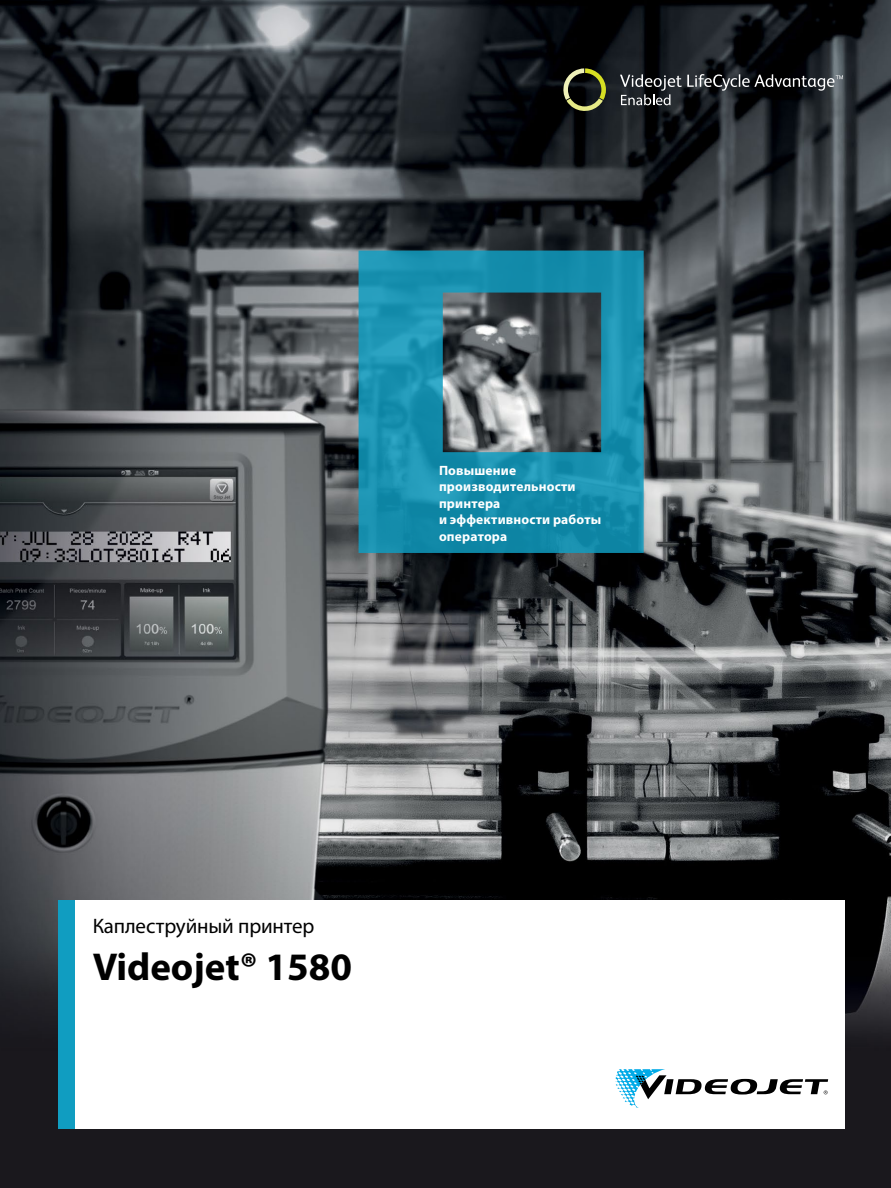
<style>
.page{position:relative;width:891px;height:1188px;background:#fff}
.page>*{position:absolute;margin:0;border:0;box-sizing:border-box;transform-origin:0 0}
.t1{font:700 39px "Myriad Pro";color:#000}
.t2{font:21px "Myriad Pro";letter-spacing:-.01em;color:#000}
.t3{font:700 13.5px/16.5px "Myriad Pro";letter-spacing:.01em;color:#fff}
</style>
<div class="page">
<img style="left:0;top:0;width:891px;height:1188px">
<div style="left:58px;top:900px;width:17px;height:228px;background:#109dc1"></div>
<div style="left:75px;top:900px;width:770px;height:228px;background:#fff"></div>
<svg style="left:616px;top:1069px;width:212px;height:39px"></svg>
<svg style="left:359px;top:251px;width:285px;height:302px;background:#2d8399"></svg>
<svg style="left:563px;top:68px;width:43px;height:43px;background:#484b2c"></svg>
<svg style="left:620px;top:74px;width:223px;height:31px;background:#383b3e"></svg>
<p class="t3" style="left:439px;top:461px;width:164px">Повышение производительности принтера<br>и эффективности работы оператора</p>
<h2 class="t2" style="left:93px;top:913px;width:223px">Каплеструйный принтер</h2>
<h1 class="t1" style="left:93px;top:941px;width:261px">Videojet® 1580</h1>
</div>
